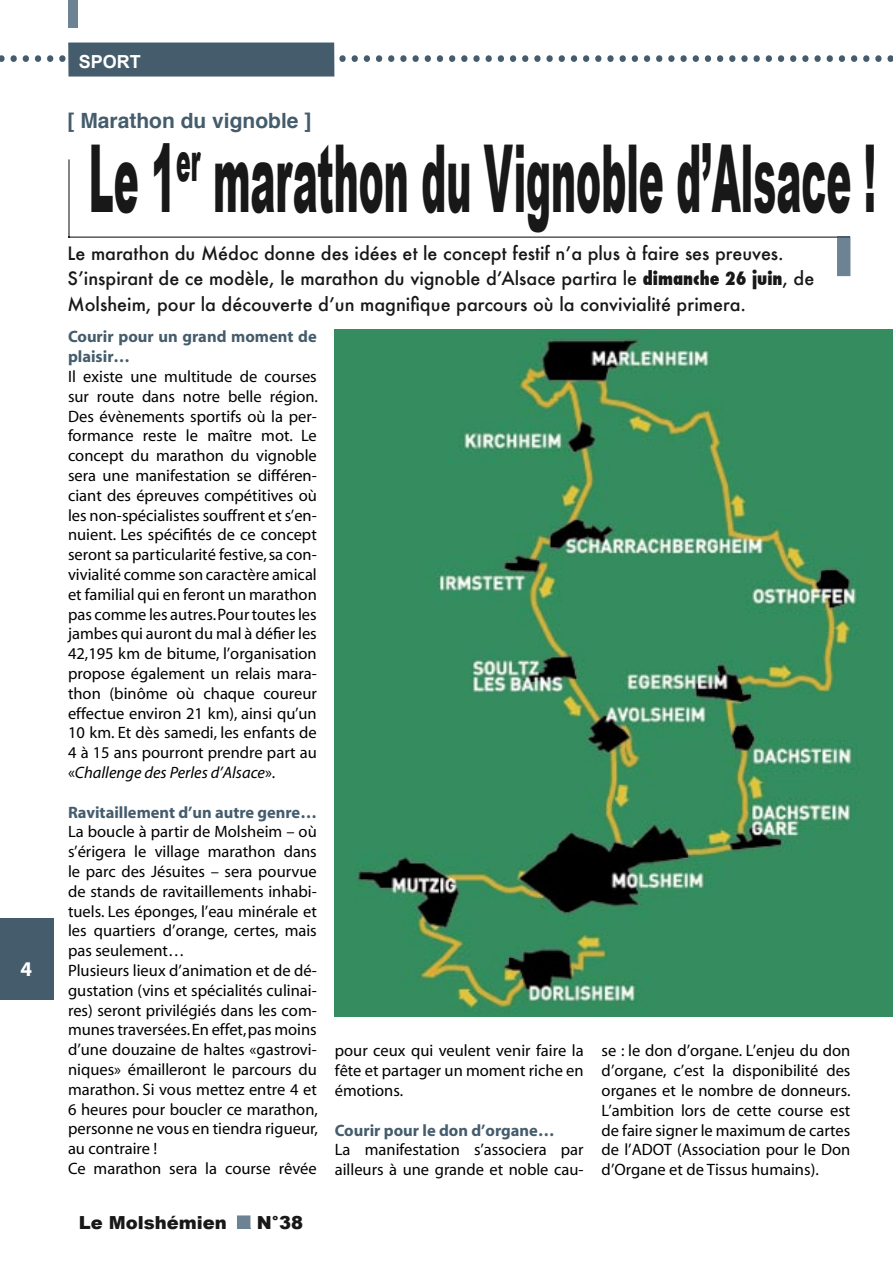
<style>
.page{position:relative;width:893px;height:1263px;background:#fff}
.page>*{position:absolute;margin:0;border:0;box-sizing:border-box;transform-origin:0 0}
.t1{font:900 93.75px "Arial";color:#181819;scale:.4 1}
.t2{font:52.5px "Myriad";color:#445c6c}
.t3{font:700 21px "Helvetica";color:#445c6c}
.t4{font:700 21px "Myriad";color:#fff}
.t5{font:500 18px/25.5px "Futura";color:#181819}
.t6{font:900 18px "Arial";color:#181819}
.t7{font:700 18px "Arial";color:#fff}
.t8{font:16.5px/19.8px "Myriad";color:#000}
.s1{font-weight:800;font-stretch:condensed}
.s2{font-weight:700;color:#445c6c}
.s3{font-style:italic}
</style>
<div class="page">
<div style="left:68px;top:43px;width:266px;height:34px;background:#445c6c"></div>
<div style="left:68px;top:0;width:10px;height:27px;background:#6d8393"></div>
<svg style="left:68px;top:159px;width:782px;height:117px"></svg>
<div style="left:0;top:918px;width:54px;height:81px;background:#445c6c"></div>
<svg style="left:237px;top:1215px;width:13px;height:14px"></svg>
<img style="left:335px;top:330px;width:558px;height:686px">
<p class="t7" style="left:79px;top:51px;width:64px">SPORT</p>
<p class="t2" style="left:-4px;top:18px;width:901px">..........................................................................</p>
<p class="t3" style="left:68px;top:106px;width:245px">[ Marathon du vignoble ]</p>
<p class="t4" style="left:21px;top:958px;width:13px">4</p>
<p class="t1" style="left:89px;top:126px;width:1970px">Le 1<sup>er</sup> marathon du Vignoble d’Alsace !</p>
<p class="t5" style="left:68px;top:240px;width:748px">Le marathon du Médoc donne des idées et le concept festif nʼa plus à faire ses preuves.<br>Sʼinspirant de ce modèle, le marathon du vignoble dʼAlsace partira le <span class="s1">dimanche 26 juin</span>, de<br>Molsheim, pour la découverte dʼun magnifique parcours où la convivialité primera.</p>
<p class="t8" style="left:68px;top:328px;width:252px"><span class="s2">Courir pour un grand moment de plaisir…<br></span>Il existe une multitude de courses sur route dans notre belle région.<br>Des évènements sportifs où la per&shy;formance reste le maître mot. Le concept du marathon du vignoble sera une manifestation se différen&shy;ciant des épreuves compétitives où les non-spécialistes souffrent et s’en&shy;nuient. Les spécifités de ce concept seront sa particularité festive, sa con&shy;vivialité comme son caractère amical et familial qui en feront un marathon pas comme les autres. Pour toutes les jambes qui auront du mal à défier les 42,195 km de bitume, l’organisation propose également un relais mara&shy;thon (binôme où chaque coureur effectue environ 21 km), ainsi qu’un 10 km. Et dès samedi, les enfants de 4 à 15 ans pourront prendre part au «<span class="s3">Challenge des Perles d’Alsace</span>».</p>
<p class="t8" style="left:68px;top:803px;width:251px"><span class="s2">Ravitaillement d’un autre genre… </span>La boucle à partir de Molsheim – où s’érigera le village marathon dans le parc des Jésuites – sera pourvue de stands de ravitaillements inhabi&shy;tuels. Les éponges, l’eau minérale et les quartiers d’orange, certes, mais pas seulement…<br>Plusieurs lieux d’animation et de dé&shy;gustation (vins et spécialités culinai&shy;res) seront privilégiés dans les com&shy;munes traversées. En effet, pas moins d’une douzaine de haltes «gastrovi&shy;niques» émailleront le parcours du marathon. Si vous mettez entre 4 et 6 heures pour boucler ce marathon, personne ne vous en tiendra rigueur, au contraire !<br>Ce marathon sera la course rêvée</p>
<p class="t6" style="left:79px;top:1212px;width:150px">Le Molshémien</p>
<p class="t6" style="left:257px;top:1212px;width:48px">N°38</p>
<p class="t8" style="left:335px;top:1042px;width:250px;text-align:justify">pour ceux qui veulent venir faire la fête et partager un moment riche en émotions.</p>
<p class="t8" style="left:335px;top:1121px;width:250px"><span class="s2">Courir pour le don d’organe…<br></span>La manifestation s’associera par ailleurs à une grande et noble cau-</p>
<p class="t8" style="left:602px;top:1042px;width:250px;text-align:justify">se : le don d’organe. L’enjeu du don d’organe, c’est la disponibilité des organes et le nombre de donneurs.<br>L’ambition lors de cette course est de faire signer le maximum de cartes de l’ADOT (Association pour le Don d’Organe et de Tissus humains).</p>
</div>
